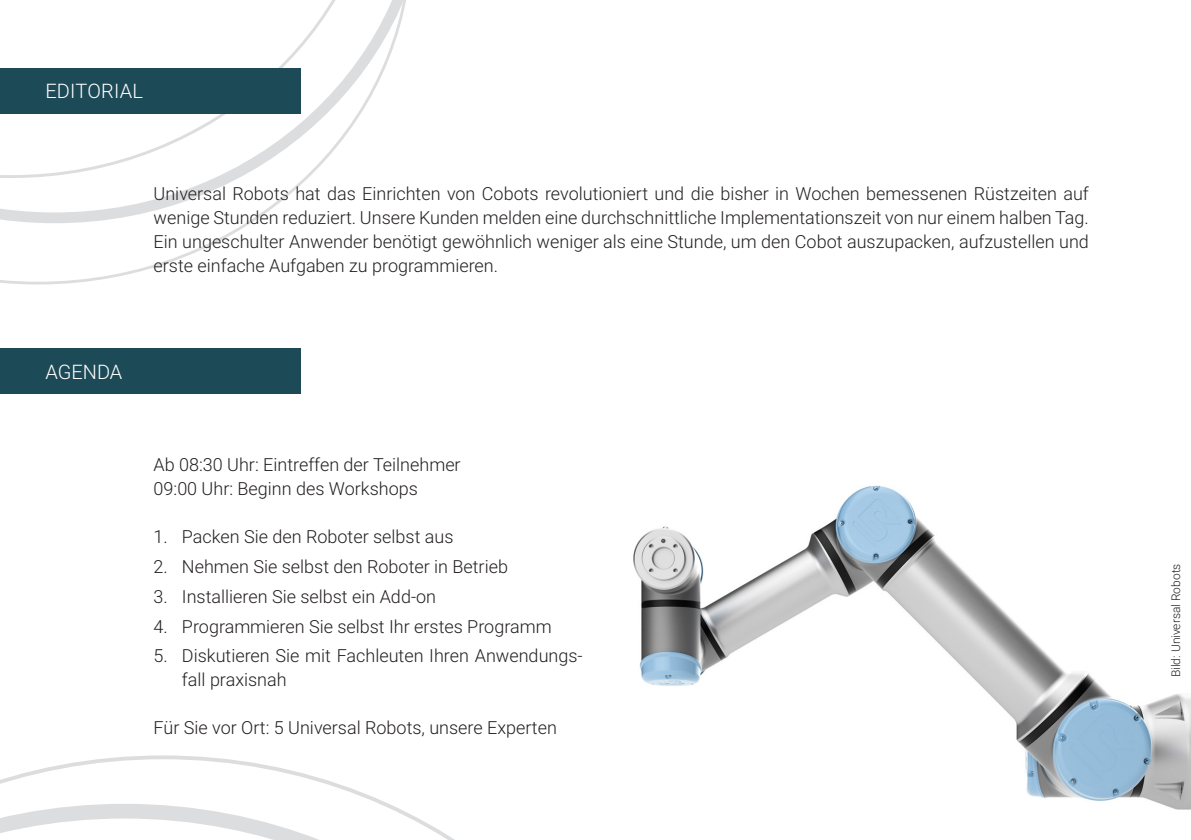
<style>
.page{position:relative;width:1191px;height:840px;background:#fff}
.page>*{position:absolute;margin:0;border:0;box-sizing:border-box;transform-origin:0 0}
.t1{font:300 20px "Roboto";color:#fff}
.t2{font:300 18px/24px "Roboto";color:#231f20;text-align:justify}
.Fließtext{font:300 12px "Roboto";color:#231f20}
</style>
<div class="page">
<img style="left:633px;top:485px;width:558px;height:325px">
<svg style="left:0;top:755px;width:651px;height:84px"></svg>
<div style="left:0;top:348px;width:300px;height:46px;background:#1d4a57"></div>
<svg style="left:0;top:0;width:406px;height:284px"></svg>
<svg style="left:0;top:0;width:383px;height:178px"></svg>
<div style="left:0;top:68px;width:300px;height:45px;background:#1d4a57"></div>
<p class="t1" style="left:45px;top:77px;width:99px">EDITORIAL</p>
<p class="t2" style="left:154px;top:181px;width:936px">Universal Robots hat das Einrichten von Cobots revolutioniert und die bisher in Wochen bemessenen Rüstzeiten auf wenige Stunden reduziert. Unsere Kunden melden eine durchschnittliche Implementationszeit von nur einem halben Tag.<br>Ein ungeschulter Anwender benötigt gewöhnlich weniger als eine Stunde, um den Cobot auszupacken, aufzustellen und erste einfache Aufgaben zu programmieren.</p>
<p class="t1" style="left:45px;top:357px;width:79px">AGENDA</p>
<p class="t2" style="left:154px;top:452px;width:308px">Ab 08:30 Uhr: Eintreffen der Teilnehmer</p>
<p class="t2" style="left:154px;top:476px;width:266px">09:00 Uhr: Beginn des Workshops</p>
<p class="t2" style="left:154px;top:524px;width:301px">1. Packen Sie den Roboter selbst aus</p>
<p class="t2" style="left:154px;top:553px;width:356px">2. Nehmen Sie selbst den Roboter in Betrieb</p>
<p class="t2" style="left:154px;top:583px;width:284px">3. Installieren Sie selbst ein Add-on</p>
<p class="t2" style="left:154px;top:613px;width:399px">4. Programmieren Sie selbst Ihr erstes Programm</p>
<p class="t2" style="left:182px;top:642px;width:402px;text-indent:-28px">5. Diskutieren Sie mit Fachleuten Ihren Anwendungs&shy;fall praxisnah</p>
<p class="t2" style="left:154px;top:714px;width:405px">Für Sie vor Ort: 5 Universal Robots, unsere Experten</p>
<p class="Fließtext" style="left:1167px;top:676px;width:115px;rotate:-90deg">Bild: Universal Robots</p>
</div>
